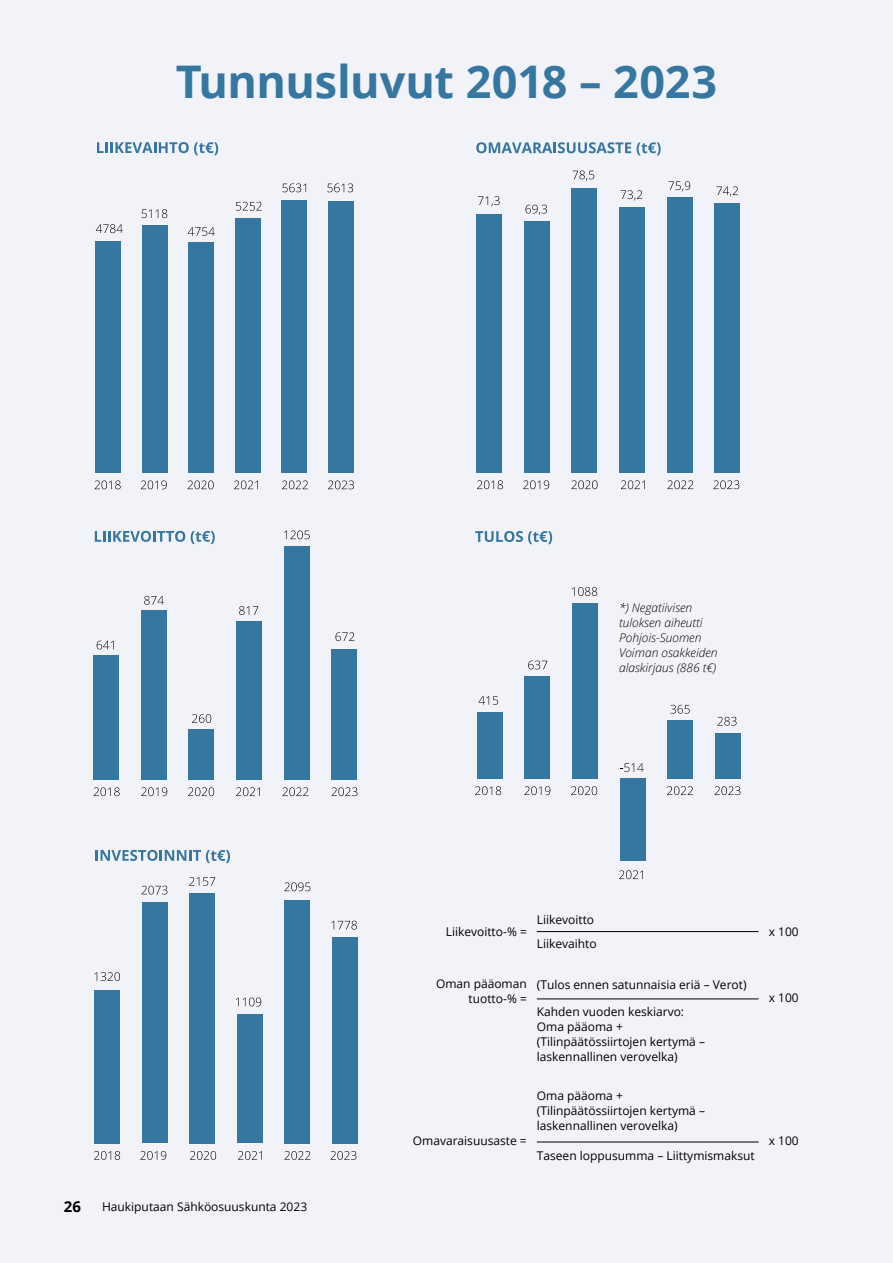
<style>
.page{position:relative;width:893px;height:1263px;background:#f1f3f8}
.page>*{position:absolute;margin:0;border:0;box-sizing:border-box;transform-origin:0 0}
.t1{font:700 45px "Open Sans";letter-spacing:-.005em;color:#3577a0}
.t2{font:700 15px "Open Sans";color:#000}
.t3{font:12px/15px "Open Sans";color:#000}
.t4{font:italic 300 12px/15px "Open Sans";color:#000}
</style>
<div class="page">
<hr style="left:537px;top:931px;width:222px;height:1px;background:#000">
<hr style="left:537px;top:1141px;width:222px;height:1px;background:#000">
<hr style="left:537px;top:998px;width:222px;height:1px;background:#000">
<svg style="left:476px;top:142px;width:155px;height:11px"></svg>
<svg style="left:637px;top:142px;width:24px;height:14px"></svg>
<svg style="left:97px;top:142px;width:121px;height:13px"></svg>
<svg style="left:96px;top:224px;width:27px;height:9px"></svg>
<svg style="left:141px;top:209px;width:26px;height:9px"></svg>
<svg style="left:188px;top:227px;width:27px;height:9px"></svg>
<svg style="left:236px;top:202px;width:26px;height:9px"></svg>
<svg style="left:282px;top:183px;width:24px;height:9px"></svg>
<svg style="left:327px;top:183px;width:26px;height:9px"></svg>
<svg style="left:95px;top:480px;width:26px;height:9px"></svg>
<svg style="left:141px;top:480px;width:26px;height:9px"></svg>
<svg style="left:188px;top:480px;width:26px;height:9px"></svg>
<svg style="left:234px;top:480px;width:24px;height:9px"></svg>
<svg style="left:282px;top:480px;width:26px;height:9px"></svg>
<svg style="left:328px;top:480px;width:26px;height:9px"></svg>
<div style="left:328px;top:201px;width:26px;height:272px;background:#3577a0"></div>
<div style="left:282px;top:200px;width:25px;height:273px;background:#3577a0"></div>
<div style="left:235px;top:218px;width:26px;height:255px;background:#3577a0"></div>
<div style="left:189px;top:243px;width:25px;height:230px;background:#3577a0"></div>
<div style="left:142px;top:225px;width:26px;height:248px;background:#3577a0"></div>
<div style="left:96px;top:241px;width:25px;height:232px;background:#3577a0"></div>
<svg style="left:95px;top:531px;width:90px;height:11px"></svg>
<svg style="left:191px;top:531px;width:24px;height:13px"></svg>
<svg style="left:94px;top:787px;width:26px;height:9px"></svg>
<svg style="left:141px;top:787px;width:26px;height:9px"></svg>
<svg style="left:188px;top:787px;width:26px;height:9px"></svg>
<svg style="left:236px;top:787px;width:24px;height:9px"></svg>
<svg style="left:283px;top:787px;width:25px;height:9px"></svg>
<svg style="left:332px;top:787px;width:25px;height:9px"></svg>
<svg style="left:97px;top:641px;width:17px;height:8px"></svg>
<svg style="left:144px;top:596px;width:20px;height:9px"></svg>
<svg style="left:192px;top:714px;width:19px;height:9px"></svg>
<svg style="left:239px;top:606px;width:19px;height:9px"></svg>
<svg style="left:284px;top:530px;width:26px;height:9px"></svg>
<svg style="left:335px;top:632px;width:19px;height:9px"></svg>
<div style="left:332px;top:649px;width:25px;height:130px;background:#3577a0"></div>
<div style="left:284px;top:546px;width:25px;height:233px;background:#3577a0"></div>
<div style="left:236px;top:621px;width:26px;height:158px;background:#3577a0"></div>
<div style="left:189px;top:729px;width:25px;height:50px;background:#3577a0"></div>
<div style="left:141px;top:610px;width:26px;height:169px;background:#3577a0"></div>
<div style="left:93px;top:655px;width:26px;height:124px;background:#3577a0"></div>
<svg style="left:475px;top:786px;width:26px;height:9px"></svg>
<svg style="left:524px;top:786px;width:26px;height:9px"></svg>
<svg style="left:571px;top:786px;width:26px;height:9px"></svg>
<svg style="left:619px;top:870px;width:24px;height:9px"></svg>
<svg style="left:715px;top:786px;width:25px;height:9px"></svg>
<svg style="left:667px;top:786px;width:26px;height:9px"></svg>
<svg style="left:620px;top:763px;width:24px;height:9px"></svg>
<svg style="left:479px;top:696px;width:19px;height:9px"></svg>
<svg style="left:528px;top:661px;width:19px;height:8px"></svg>
<svg style="left:572px;top:587px;width:25px;height:9px"></svg>
<svg style="left:670px;top:705px;width:20px;height:9px"></svg>
<svg style="left:717px;top:717px;width:19px;height:9px"></svg>
<div style="left:620px;top:778px;width:25px;height:83px;background:#3577a0"></div>
<div style="left:715px;top:733px;width:26px;height:45px;background:#3577a0"></div>
<div style="left:668px;top:720px;width:25px;height:58px;background:#3577a0"></div>
<div style="left:572px;top:603px;width:26px;height:175px;background:#3577a0"></div>
<div style="left:525px;top:676px;width:25px;height:102px;background:#3577a0"></div>
<div style="left:477px;top:712px;width:26px;height:66px;background:#3577a0"></div>
<svg style="left:475px;top:531px;width:77px;height:13px"></svg>
<svg style="left:96px;top:850px;width:134px;height:13px"></svg>
<svg style="left:94px;top:1151px;width:26px;height:9px"></svg>
<svg style="left:140px;top:1151px;width:26px;height:9px"></svg>
<svg style="left:190px;top:1151px;width:26px;height:9px"></svg>
<svg style="left:238px;top:1151px;width:24px;height:9px"></svg>
<svg style="left:284px;top:1151px;width:26px;height:9px"></svg>
<svg style="left:331px;top:1151px;width:25px;height:9px"></svg>
<svg style="left:331px;top:921px;width:26px;height:8px"></svg>
<svg style="left:94px;top:972px;width:26px;height:9px"></svg>
<svg style="left:142px;top:886px;width:25px;height:8px"></svg>
<svg style="left:189px;top:877px;width:26px;height:9px"></svg>
<svg style="left:236px;top:997px;width:25px;height:9px"></svg>
<svg style="left:284px;top:882px;width:26px;height:9px"></svg>
<div style="left:332px;top:937px;width:26px;height:206px;background:#3577a0"></div>
<div style="left:285px;top:900px;width:25px;height:243px;background:#3577a0"></div>
<div style="left:237px;top:1014px;width:26px;height:129px;background:#3577a0"></div>
<div style="left:189px;top:893px;width:26px;height:250px;background:#3577a0"></div>
<div style="left:142px;top:902px;width:25px;height:241px;background:#3577a0"></div>
<div style="left:94px;top:990px;width:26px;height:153px;background:#3577a0"></div>
<svg style="left:477px;top:480px;width:26px;height:9px"></svg>
<svg style="left:523px;top:480px;width:26px;height:9px"></svg>
<svg style="left:571px;top:480px;width:27px;height:9px"></svg>
<svg style="left:621px;top:480px;width:24px;height:9px"></svg>
<svg style="left:667px;top:480px;width:26px;height:9px"></svg>
<svg style="left:713px;top:480px;width:26px;height:9px"></svg>
<svg style="left:716px;top:186px;width:22px;height:11px"></svg>
<svg style="left:478px;top:196px;width:22px;height:10px"></svg>
<svg style="left:525px;top:205px;width:22px;height:10px"></svg>
<svg style="left:572px;top:171px;width:22px;height:10px"></svg>
<svg style="left:621px;top:190px;width:21px;height:11px"></svg>
<svg style="left:668px;top:181px;width:22px;height:11px"></svg>
<div style="left:714px;top:203px;width:26px;height:270px;background:#3577a0"></div>
<div style="left:667px;top:197px;width:25px;height:276px;background:#3577a0"></div>
<div style="left:619px;top:207px;width:26px;height:266px;background:#3577a0"></div>
<div style="left:571px;top:188px;width:26px;height:285px;background:#3577a0"></div>
<div style="left:524px;top:221px;width:25px;height:252px;background:#3577a0"></div>
<div style="left:476px;top:214px;width:26px;height:259px;background:#3577a0"></div>
<h1 class="t1" style="left:176px;top:50px;width:543px">Tunnusluvut 2018 – 2023</h1>
<p class="t4" style="left:619px;top:600px;width:100px">*) Negatiivisen tuloksen aiheutti<br>Pohjois-Suomen<br>Voiman osakkeiden alaskirjaus (886 t€)</p>
<p class="t3" style="left:446px;top:924px;width:83px">Liikevoitto-% =</p>
<p class="t3" style="left:537px;top:907px;width:61px;line-height:24px">Liikevoitto<br>Liikevaihto</p>
<p class="t3" style="left:436px;top:976px;width:92px;text-align:right">Oman pääoman tuotto-% =</p>
<p class="t3" style="left:537px;top:977px;width:211px">(Tulos ennen satunnaisia eriä – Verot)</p>
<p class="t3" style="left:537px;top:1004px;width:170px">Kahden vuoden keskiarvo:<br>Oma pääoma + (Tilinpäätössiirtojen kertymä – laskennallinen verovelka)</p>
<p class="t3" style="left:769px;top:924px;width:31px">x 100</p>
<p class="t3" style="left:769px;top:989px;width:31px">x 100</p>
<p class="t2" style="left:64px;top:1196px;width:19px">26</p>
<p class="t3" style="left:102px;top:1198px;width:207px">Haukiputaan Sähköosuuskunta 2023</p>
<p class="t3" style="left:537px;top:1087px;width:170px">Oma pääoma + (Tilinpäätössiirtojen kertymä – laskennallinen verovelka)</p>
<p class="t3" style="left:537px;top:1147px;width:219px">Taseen loppusumma – Liittymismaksut</p>
<p class="t3" style="left:413px;top:1133px;width:115px">Omavaraisuusaste =</p>
<p class="t3" style="left:769px;top:1133px;width:31px">x 100</p>
</div>
